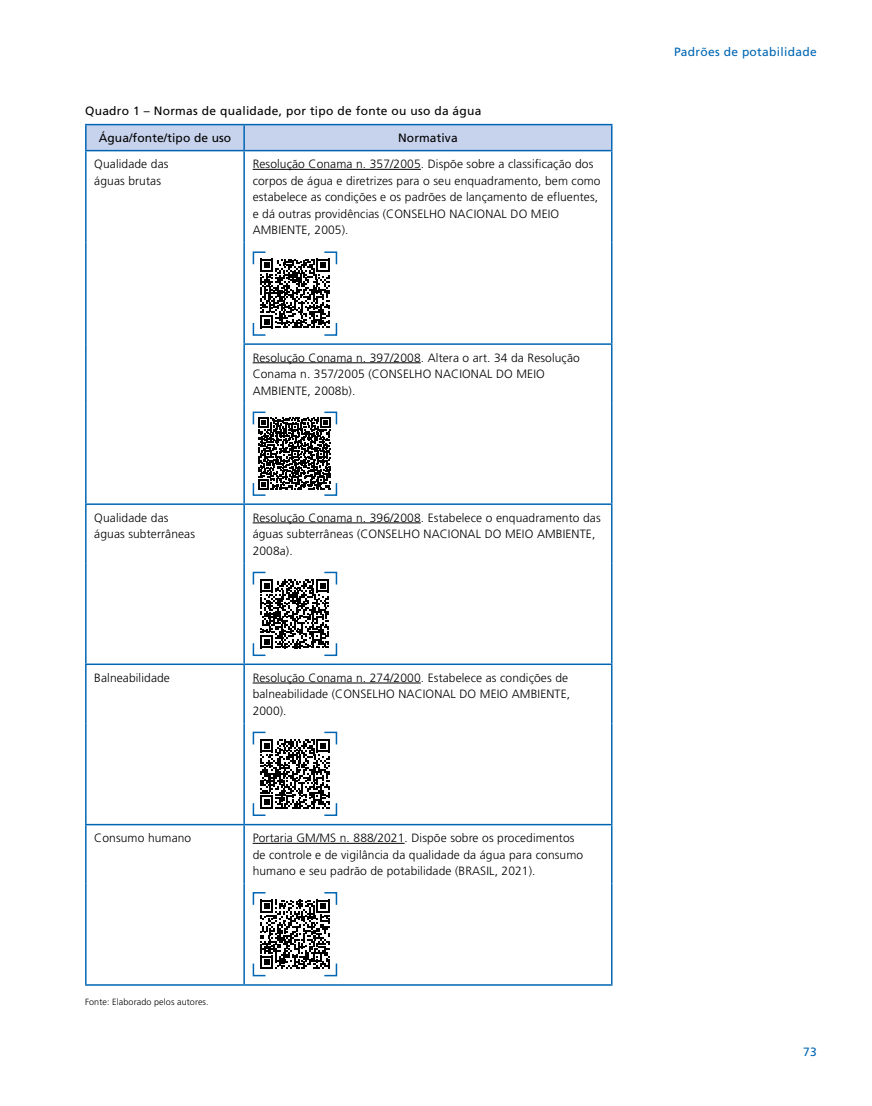
<style>
.page{position:relative;width:872px;height:1106px;background:#fff}
.page>*{position:absolute;margin:0;border:0;box-sizing:border-box;transform-origin:0 0}
.t1{font:300 12px/16.5px "Frutiger LT Std";letter-spacing:.01em;color:#000}
.t2{font:12px "Frutiger LT Std";letter-spacing:.025em;color:#000}
.t3{font:12px "Frutiger LT Std";letter-spacing:.025em;color:#0066b3}
.t4{font:300 9px "Frutiger LT Std";letter-spacing:.01em;color:#000}
</style>
<div class="page">
<svg style="left:87px;top:151px;width:524px;height:693px"></svg>
<hr style="left:85px;top:124px;width:159px;height:1px;background:#0066b3">
<hr style="left:85px;top:125px;width:2px;height:25px;background:#0066b3">
<hr style="left:244px;top:124px;width:368px;height:1px;background:#0066b3">
<svg style="left:86px;top:125px;width:526px;height:25px;background:#c1cfea"></svg>
<hr style="left:85px;top:150px;width:159px;height:1px;background:#0066b3">
<hr style="left:85px;top:151px;width:2px;height:92px;background:#0066b3">
<hr style="left:244px;top:150px;width:368px;height:1px;background:#0066b3">
<hr style="left:243px;top:151px;width:2px;height:92px;background:#0066b3">
<hr style="left:611px;top:151px;width:1px;height:92px;background:#0066b3">
<hr style="left:85px;top:243px;width:2px;height:101px;background:#0066b3">
<hr style="left:243px;top:243px;width:2px;height:100px;background:#0066b3">
<hr style="left:611px;top:243px;width:1px;height:100px;background:#0066b3">
<hr style="left:85px;top:344px;width:2px;height:59px;background:#0066b3">
<hr style="left:243px;top:343px;width:369px;height:2px;background:#0066b3">
<hr style="left:243px;top:345px;width:2px;height:58px;background:#0066b3">
<hr style="left:611px;top:345px;width:1px;height:58px;background:#0066b3">
<hr style="left:85px;top:403px;width:2px;height:100px;background:#0066b3">
<hr style="left:243px;top:403px;width:2px;height:100px;background:#0066b3">
<hr style="left:611px;top:403px;width:1px;height:100px;background:#0066b3">
<hr style="left:85px;top:503px;width:159px;height:2px;background:#0066b3">
<hr style="left:85px;top:505px;width:2px;height:58px;background:#0066b3">
<hr style="left:244px;top:503px;width:368px;height:2px;background:#0066b3">
<hr style="left:243px;top:505px;width:2px;height:58px;background:#0066b3">
<hr style="left:611px;top:505px;width:1px;height:58px;background:#0066b3">
<hr style="left:85px;top:563px;width:2px;height:100px;background:#0066b3">
<hr style="left:243px;top:563px;width:2px;height:100px;background:#0066b3">
<hr style="left:611px;top:563px;width:1px;height:100px;background:#0066b3">
<hr style="left:85px;top:663px;width:159px;height:2px;background:#0066b3">
<hr style="left:85px;top:665px;width:2px;height:58px;background:#0066b3">
<hr style="left:244px;top:663px;width:368px;height:2px;background:#0066b3">
<hr style="left:243px;top:665px;width:2px;height:58px;background:#0066b3">
<hr style="left:611px;top:665px;width:1px;height:58px;background:#0066b3">
<hr style="left:85px;top:723px;width:2px;height:101px;background:#0066b3">
<hr style="left:243px;top:723px;width:2px;height:101px;background:#0066b3">
<hr style="left:611px;top:723px;width:1px;height:101px;background:#0066b3">
<hr style="left:85px;top:824px;width:159px;height:1px;background:#0066b3">
<hr style="left:85px;top:825px;width:2px;height:58px;background:#0066b3">
<hr style="left:244px;top:824px;width:368px;height:1px;background:#0066b3">
<hr style="left:243px;top:825px;width:2px;height:58px;background:#0066b3">
<hr style="left:611px;top:825px;width:1px;height:58px;background:#0066b3">
<hr style="left:85px;top:883px;width:2px;height:101px;background:#0066b3">
<hr style="left:243px;top:883px;width:2px;height:101px;background:#0066b3">
<hr style="left:611px;top:883px;width:1px;height:101px;background:#0066b3">
<hr style="left:85px;top:984px;width:159px;height:1px;background:#0066b3">
<hr style="left:244px;top:984px;width:368px;height:1px;background:#0066b3">
<hr style="left:253px;top:169px;width:168px;height:1px;background:#000">
<hr style="left:253px;top:362px;width:168px;height:1px;background:#000">
<hr style="left:253px;top:522px;width:168px;height:1px;background:#000">
<hr style="left:253px;top:682px;width:168px;height:1px;background:#000">
<hr style="left:253px;top:843px;width:151px;height:1px;background:#000">
<svg style="left:252px;top:251px;width:86px;height:85px"></svg>
<svg style="left:252px;top:411px;width:86px;height:85px"></svg>
<svg style="left:252px;top:571px;width:86px;height:86px"></svg>
<svg style="left:252px;top:731px;width:86px;height:85px"></svg>
<svg style="left:252px;top:892px;width:86px;height:85px"></svg>
<p class="t2" style="left:85px;top:104px;width:398px">Quadro 1 – Normas de qualidade, por tipo de fonte ou uso da água</p>
<p class="t2" style="left:99px;top:131px;width:134px">Água/fonte/tipo de uso</p>
<p class="t2" style="left:398px;top:131px;width:61px">Normativa</p>
<p class="t1" style="left:94px;top:156px;width:76px">Qualidade das águas brutas</p>
<p class="t1" style="left:253px;top:156px;width:349px">Resolução Conama n. 357/2005. Dispõe sobre a classificação dos corpos de água e diretrizes para o seu enquadramento, bem como estabelece as condições e os padrões de lançamento de efluentes, e dá outras providências (CONSELHO NACIONAL DO MEIO AMBIENTE, 2005).</p>
<p class="t1" style="left:253px;top:349px;width:329px">Resolução Conama n. 397/2008. Altera o art. 34 da Resolução<br>Conama n. 357/2005 (CONSELHO NACIONAL DO MEIO<br>AMBIENTE, 2008b).</p>
<p class="t1" style="left:94px;top:509px;width:102px">Qualidade das águas subterrâneas</p>
<p class="t1" style="left:253px;top:509px;width:349px">Resolução Conama n. 396/2008. Estabelece o enquadramento das águas subterrâneas (CONSELHO NACIONAL DO MEIO AMBIENTE,<br>2008a).</p>
<p class="t1" style="left:94px;top:669px;width:77px">Balneabilidade</p>
<p class="t1" style="left:253px;top:669px;width:319px">Resolução Conama n. 274/2000. Estabelece as condições de balneabilidade (CONSELHO NACIONAL DO MEIO AMBIENTE,<br>2000).</p>
<p class="t1" style="left:94px;top:830px;width:98px">Consumo humano</p>
<p class="t1" style="left:253px;top:830px;width:332px">Portaria GM/MS n. 888/2021. Dispõe sobre os procedimentos de controle e de vigilância da qualidade da água para consumo humano e seu padrão de potabilidade (BRASIL, 2021).</p>
<p class="t4" style="left:85px;top:996px;width:125px">Fonte: Elaborado pelos autores.</p>
<p class="t3" style="left:674px;top:45px;width:144px">Padrões de potabilidade</p>
<p class="t3" style="left:803px;top:1044px;width:15px">73</p>
</div>
